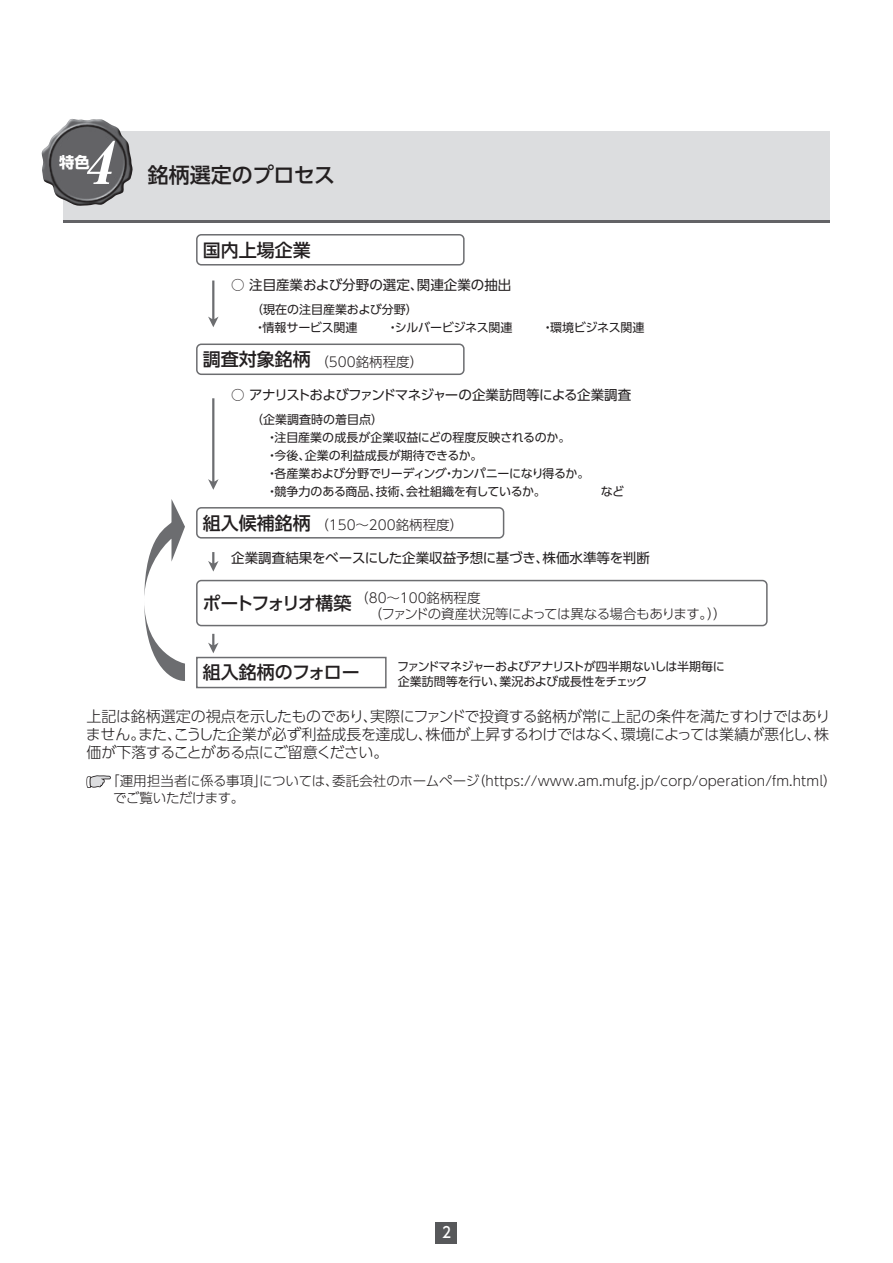
<style>
.page{position:relative;width:893px;height:1263px;background:#fff}
.page>*{position:absolute;margin:0;border:0;box-sizing:border-box;transform-origin:0 0}
.t1{font:italic 58.5px "Midashi Min Pr 5 MA31";color:#fff;scale:1.04 1}
.t2{font:500 21px "UD Shin Go Pro";letter-spacing:-.005em;color:#231f20}
.t3{font:500 18px "UD Shin Go Pro";color:#231f20}
.t4{font:500 18px "UD Shin Go Pro";letter-spacing:-.11em;color:#231f20}
.t5{font:700 15.3px "UD Shin Go Pro";color:#fff}
.t6{font:300 15px/18px "UD Shin Go Pro";letter-spacing:-.035em;color:#231f20;text-align:justify}
.t7{font:500 15px "UD Shin Go Pro";color:#fff;scale:.9 1}
.t8{font:300 13.5px/16.5px "UD Shin Go Pro";color:#231f20}
.t9{font:13.5px "UD Shin Go Pro";letter-spacing:-.005em;color:#231f20}
.t10{font:300 13.5px/16.5px "UD Shin Go Pro";letter-spacing:-.02em;color:#231f20}
.t11{font:13.5px "UD Shin Go Pro";letter-spacing:-.045em;color:#231f20}
.t12{font:12px/18px "UD Shin Go Pro";letter-spacing:-.01em;color:#231f20}
.t13{font:12px "UD Shin Go Pro";letter-spacing:-.03em;color:#231f20}
</style>
<div class="page">
<div style="left:436px;top:1222px;width:21px;height:21px;background:#57585a"></div>
<div style="left:63px;top:131px;width:766px;height:92px;background:#dcdddf"></div>
<hr style="left:63px;top:220px;width:766px;height:3px;background:#636366">
<img style="left:41px;top:119px;width:92px;height:87px">
<div style="left:196px;top:234px;width:269px;height:31px;border:2px solid #6c6d70;border-radius:4px"></div>
<div style="left:196px;top:343px;width:269px;height:32px;border:2px solid #6c6d70;border-radius:4px"></div>
<div style="left:196px;top:507px;width:308px;height:31px;border:2px solid #6c6d70;border-radius:4px"></div>
<div style="left:196px;top:580px;width:572px;height:46px;border:2px solid #6c6d70;border-radius:4px"></div>
<div style="left:196px;top:657px;width:191px;height:31px;border:2px solid #6c6d70"></div>
<svg style="left:208px;top:280px;width:11px;height:47px"></svg>
<svg style="left:208px;top:398px;width:11px;height:92px"></svg>
<svg style="left:208px;top:552px;width:11px;height:19px"></svg>
<svg style="left:208px;top:634px;width:11px;height:19px"></svg>
<svg style="left:144px;top:499px;width:41px;height:182px"></svg>
<svg style="left:86px;top:775px;width:25px;height:13px"></svg>
<h1 class="t1" style="left:82px;top:117px;width:49px">4</h1>
<p class="t5" style="left:59px;top:150px;width:32px">特色</p>
<h2 class="t2" style="left:148px;top:158px;width:189px">銘柄選定のプロセス</h2>
<h3 class="t3" style="left:203px;top:235px;width:109px">国内上場企業</h3>
<p class="t9" style="left:231px;top:274px;width:282px">○ 注目産業および分野の選定、関連企業の抽出</p>
<p class="t12" style="left:251px;top:300px;width:168px">（現在の注目産業および分野）</p>
<p class="t12" style="left:254px;top:318px;width:105px">・情報サービス関連</p>
<p class="t13" style="left:387px;top:318px;width:127px">・シルバービジネス関連</p>
<p class="t13" style="left:542px;top:318px;width:104px">・環境ビジネス関連</p>
<h3 class="t3" style="left:203px;top:345px;width:109px">調査対象銘柄</h3>
<p class="t8" style="left:315px;top:353px;width:109px">（500銘柄程度）</p>
<p class="t11" style="left:231px;top:384px;width:401px">○ アナリストおよびファンドマネジャーの企業訪問等による企業調査</p>
<p class="t12" style="left:266px;top:410px;width:360px;text-indent:-15px">（企業調査時の着目点）<br>・注目産業の成長が企業収益にどの程度反映されるのか。<br>・今後、企業の利益成長が期待できるか。<br>・各産業および分野でリーディング・カンパニーになり得るか。<br>・競争力のある商品、技術、会社組織を有しているか。　　　　　など</p>
<h3 class="t3" style="left:203px;top:508px;width:109px">組入候補銘柄</h3>
<p class="t8" style="left:315px;top:516px;width:149px">（150～200銘柄程度）</p>
<p class="t9" style="left:231px;top:547px;width:420px">企業調査結果をベースにした企業収益予想に基づき、株価水準等を判断</p>
<h3 class="t4" style="left:202px;top:588px;width:151px">ポートフォリオ構築</h3>
<p class="t10" style="left:363px;top:589px;width:365px;text-indent:-7px">（80～100銘柄程度<br>　（ファンドの資産状況等によっては異なる場合もあります。））</p>
<p class="t12" style="left:397px;top:659px;width:329px;line-height:15px">ファンドマネジャーおよびアナリストが四半期ないしは半期毎に企業訪問等を行い、業況および成長性をチェック</p>
<h3 class="t3" style="left:203px;top:658px;width:158px">組入銘柄のフォロー</h3>
<p class="t6" style="left:86px;top:706px;width:746px">上記は銘柄選定の視点を示したものであり、実際にファンドで投資する銘柄が常に上記の条件を満たすわけではありません。また、こうした企業が必ず利益成長を達成し、株価が上昇するわけではなく、環境によっては業績が悪化し、株価が下落することがある点にご留意ください。</p>
<p class="t8" style="left:113px;top:772px;width:725px;text-indent:-7px">「運用担当者に係る事項」については、委託会社のホームページ（https://www.am.mufg.jp/corp/operation/fm.html）でご覧いただけます。</p>
<p class="t7" style="left:442px;top:1220px;width:11px">2</p>
</div>
